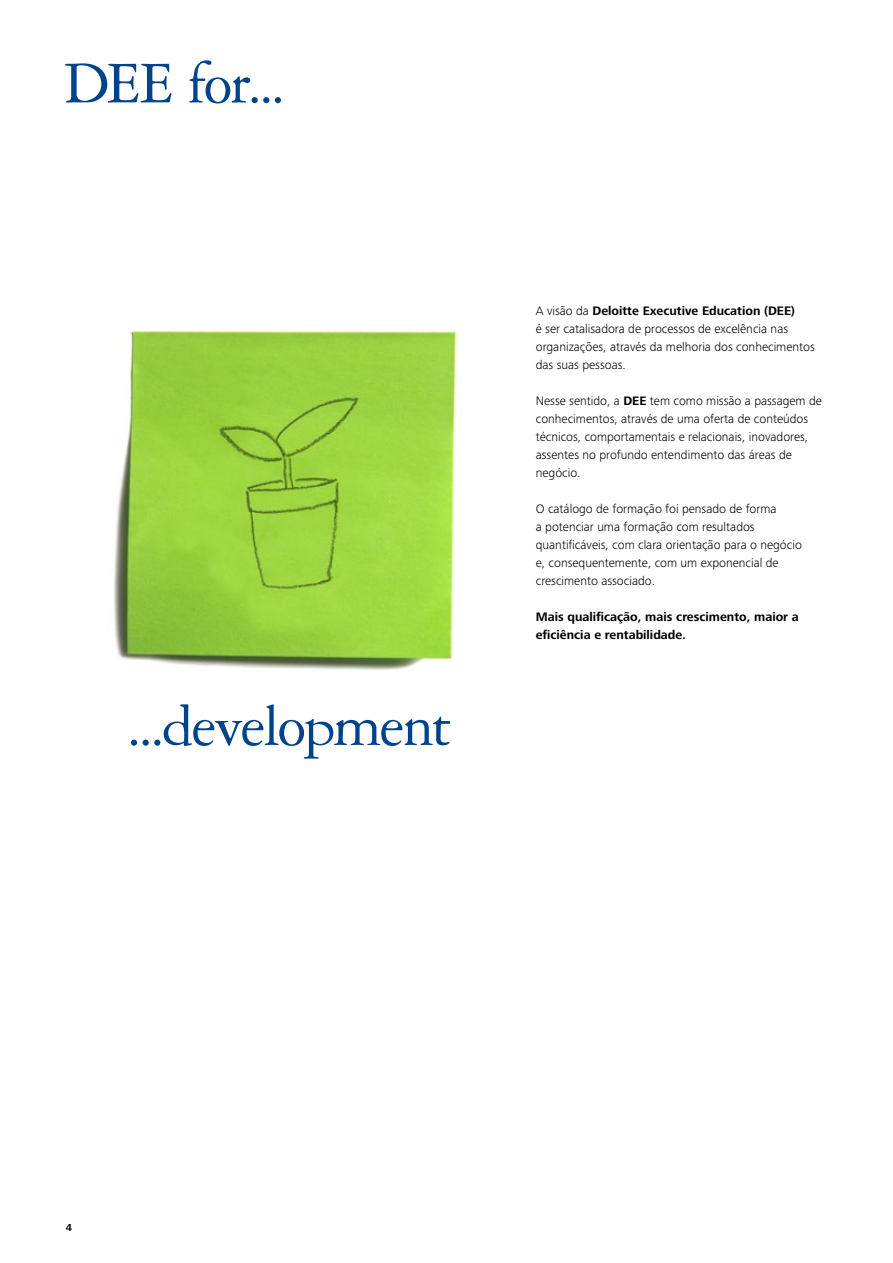
<style>
.page{position:relative;width:893px;height:1263px;background:#fff}
.page>*{position:absolute;margin:0;border:0;box-sizing:border-box;transform-origin:0 0}
.t1{font:63px "Garamond 3 LT Std";letter-spacing:-.035em;color:#00438b}
.t2{font:300 12.75px/18px "Frutiger Next Pro";color:#000}
.t3{font:700 12.75px/18px "Frutiger Next Pro";color:#000}
.t4{font:700 10.5px "Frutiger Next Pro";color:#000}
.s1{font-weight:700}
</style>
<div class="page">
<img style="left:113px;top:330px;width:345px;height:340px">
<h1 class="t1" style="left:64px;top:49px;width:224px">DEE for...</h1>
<h1 class="t1" style="left:126px;top:692px;width:327px">...development</h1>
<p class="t2" style="left:536px;top:301px;width:281px">A visão da <span class="s1">Deloitte Executive Education (DEE)<br></span>é ser catalisadora de processos de excelência nas organizações, através da melhoria dos conhecimentos das suas pessoas.</p>
<p class="t2" style="left:536px;top:391px;width:288px">Nesse sentido, a <span class="s1">DEE</span> tem como missão a passagem de conhecimentos, através de uma oferta de conteúdos técnicos, comportamentais e relacionais, inovadores, assentes no profundo entendimento das áreas de negócio.</p>
<p class="t2" style="left:536px;top:499px;width:268px">O catálogo de formação foi pensado de forma<br>a potenciar uma formação com resultados quantificáveis, com clara orientação para o negócio e, consequentemente, com um exponencial de crescimento associado.</p>
<p class="t3" style="left:536px;top:607px;width:265px">Mais qualificação, mais crescimento, maior a eficiência e rentabilidade.</p>
<p class="t4" style="left:66px;top:1221px;width:8px">4</p>
</div>
